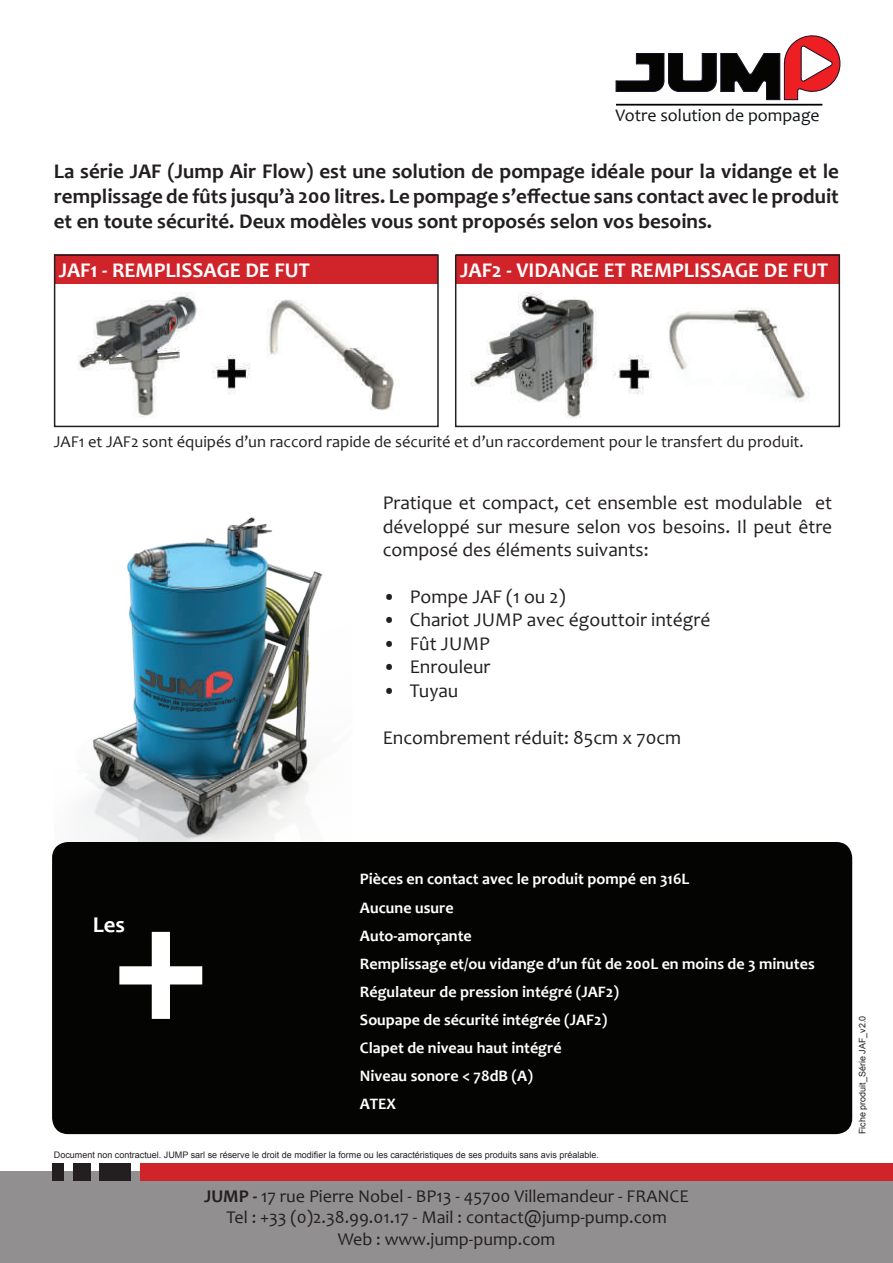
<style>
.page{position:relative;width:893px;height:1263px;background:#fff}
.page>*{position:absolute;margin:0;border:0;box-sizing:border-box;transform-origin:0 0}
.t1{font:700 207.3px "Candara";color:#fff}
.t2{font:700 22.8px "Candara";color:#fff}
.t3{font:700 21px/25.2px "Candara";color:#231f20;text-align:justify}
.t4{font:700 21px "Candara";color:#fff}
.t5{font:19.5px/23.4px "Candara";color:#231f20;text-align:justify}
.t6{font:18px/21.6px "Candara";color:#231f20;text-align:center}
.t7{font:17.85px "Candara";color:#111416}
.t8{font:16.5px "Candara";color:#231f20}
.t9{font:700 16.05px/28px "Candara";color:#fff}
.t10{font:9px "Arial";color:#231f20}
.s1{font-weight:700}
</style>
<div class="page">
<div style="left:0;top:1171px;width:893px;height:92px;background:#918f8f"></div>
<hr style="left:616px;top:104px;width:206px;height:2px;background:#000001">
<svg style="left:616px;top:35px;width:225px;height:65px"></svg>
<img style="left:54px;top:517px;width:269px;height:332px">
<div style="left:140px;top:1163px;width:753px;height:17px;background:#d1232a"></div>
<div style="left:100px;top:1163px;width:31px;height:17px;background:#231f20"></div>
<div style="left:73px;top:1163px;width:17px;height:17px;background:#231f20"></div>
<div style="left:52px;top:1163px;width:12px;height:17px;background:#231f20"></div>
<div style="left:52px;top:842px;width:800px;height:292px;background:#040503;border-radius:16px"></div>
<div style="left:456px;top:254px;width:383px;height:30px;background:#d1232a"></div>
<div style="left:54px;top:254px;width:384px;height:30px;background:#d1232a"></div>
<img style="left:78px;top:292px;width:316px;height:125px">
<div style="left:54px;top:254px;width:385px;height:173px;border:2px solid #231f20"></div>
<img style="left:471px;top:292px;width:338px;height:126px">
<div style="left:455px;top:254px;width:385px;height:173px;border:2px solid #231f20"></div>
<p class="t7" style="left:616px;top:104px;width:206px">Votre solution de pompage</p>
<p class="t3" style="left:54px;top:158px;width:786px">La série JAF (Jump Air Flow) est une solution de pompage idéale pour la vidange et le remplissage de fûts jusqu’à 200 litres. Le pompage s’effectue sans contact avec le produit et en toute sécurité. Deux modèles vous sont proposés selon vos besoins.</p>
<h3 class="t4" style="left:59px;top:257px;width:252px">JAF1 - REMPLISSAGE DE FUT</h3>
<h3 class="t4" style="left:460px;top:257px;width:369px">JAF2 - VIDANGE ET REMPLISSAGE DE FUT</h3>
<p class="t8" style="left:54px;top:432px;width:751px">JAF1 et JAF2 sont équipés d’un raccord rapide de sécurité et d’un raccordement pour le transfert du produit.</p>
<p class="t5" style="left:383px;top:491px;width:451px">Pratique et compact, cet ensemble est modulable et développé sur mesure selon vos besoins. Il peut être composé des éléments suivants:</p>
<p class="t5" style="left:383px;top:585px;width:184px">• Pompe JAF (1 ou 2)</p>
<p class="t5" style="left:383px;top:608px;width:329px">• Chariot JUMP avec égouttoir intégré</p>
<p class="t5" style="left:383px;top:632px;width:109px">• Fût JUMP</p>
<p class="t5" style="left:383px;top:655px;width:109px">• Enrouleur</p>
<p class="t5" style="left:383px;top:678px;width:77px">• Tuyau</p>
<p class="t5" style="left:383px;top:725px;width:300px">Encombrement réduit: 85cm x 70cm</p>
<h2 class="t2" style="left:93px;top:910px;width:34px">Les</h2>
<h1 class="t1" style="left:109px;top:828px;width:106px">+</h1>
<p class="t9" style="left:360px;top:865px;width:456px">Pièces en contact avec le produit pompé en 316L<br>Aucune usure<br>Auto-amorçante<br>Remplissage et/ou vidange d’un fût de 200L en moins de 3 minutes<br>Régulateur de pression intégré (JAF2)<br>Soupape de sécurité intégrée (JAF2)<br>Clapet de niveau haut intégré<br>Niveau sonore &lt; 78dB (A)<br>ATEX</p>
<p class="t10" style="left:54px;top:1149px;width:547px">Document non contractuel. JUMP sarl se réserve le droit de modifier la forme ou les caractéristiques de ses produits sans avis préalable.</p>
<p class="t6" style="left:204px;top:1185px;width:486px"><span class="s1">JUMP -</span> 17 rue Pierre Nobel - BP13 - 45700 Villemandeur - FRANCE<br>Tel : +33 (0)2.38.99.01.17 - Mail : contact@jump-pump.com<br>Web : www.jump-pump.com</p>
<p class="t10" style="left:856px;top:1134px;width:120px;rotate:-90deg">Fiche produit_Série JAF_v2.0</p>
</div>
